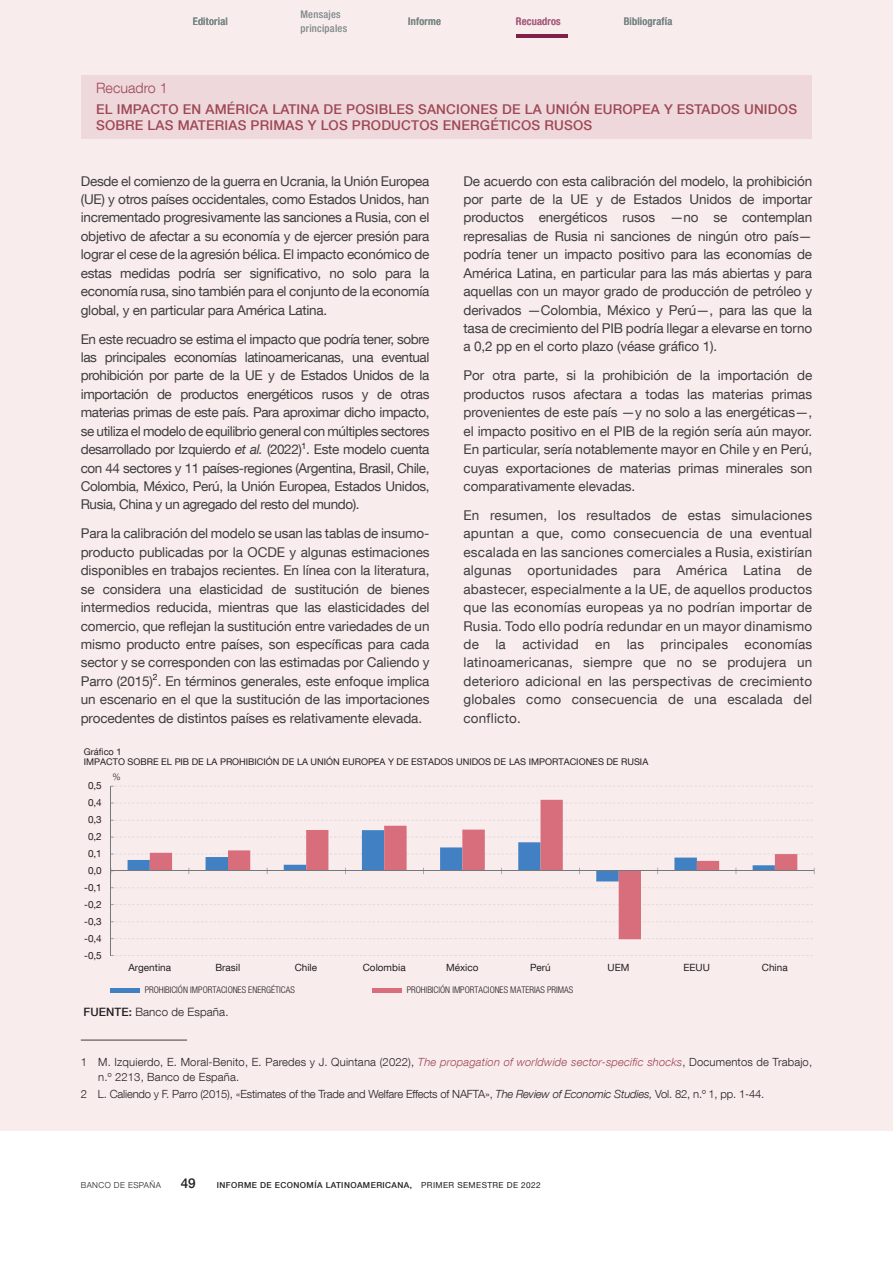
<style>
.page{position:relative;width:893px;height:1263px;background:#fff}
.page>*{position:absolute;margin:0;border:0;box-sizing:border-box;transform-origin:0 0}
.Número_recuadro{font:300 14.25px "Bd E Neue Helvetica";color:#9d4855}
.Texto_recuadro{font:13.5px/18.5px "Bd E Neue Helvetica";letter-spacing:-.01em;color:#3e3e3f;text-align:justify}
.Título_Recuadro{font:500 13.5px/16.2px "Bd E Neue Helvetica";letter-spacing:.015em;color:#9d4855}
.t1{font:500 13.5px "Bd E Neue Helvetica";color:#231f20}
.t2{font:300 11.55px "Bd E Neue Helvetica";letter-spacing:.01em;color:#231f20}
.Citas_recuadro{font:300 11.25px/15px "Bd E Neue Helvetica";letter-spacing:.015em;color:#231f20}
.Citas_recuadro_sin_f{font:300 11.25px "Bd E Neue Helvetica";letter-spacing:-.015em;color:#231f20}
.Texto_capítulo{font:500 condensed 10.5px/13.5px "Bd E Neue Helvetica";letter-spacing:.025em;color:#7a8785}
.Texto_capítulo-2{font:500 condensed 10.5px "Bd E Neue Helvetica";letter-spacing:.025em;color:#a6627e}
.t3{font:9.9px "Bd E Neue Helvetica";color:#231f20}
.t4{font:9.15px/14.9px "Bd E Neue Helvetica";color:#231f20}
.t5{font:300 condensed 9.15px "Bd E Neue Helvetica";color:#231f20}
.t6{font:500 8.25px "Bd E Neue Helvetica";letter-spacing:.05em;color:#231f20}
.t7{font:300 8.25px "Bd E Neue Helvetica";letter-spacing:.05em;color:#231f20}
.s1{font-style:italic}
.s2{font-weight:300}
.s3{font-weight:500}
.s4{font-style:italic;color:#9d4855}
.s5{font-weight:400}
</style>
<div class="page">
<div style="left:0;top:0;width:893px;height:1131px;background:#f9eced"></div>
<hr style="left:81px;top:1040px;width:106px;height:1px;background:#3e3e3f">
<hr style="left:516px;top:34px;width:52px;height:4px;background:#801f47">
<svg style="left:111px;top:786px;width:702px;height:170px"></svg>
<svg style="left:150px;top:800px;width:647px;height:139px"></svg>
<hr style="left:110px;top:786px;width:1px;height:170px;background:#74787a">
<hr style="left:111px;top:871px;width:703px;height:1px;background:#74787a">
<svg style="left:128px;top:830px;width:647px;height:51px"></svg>
<svg style="left:111px;top:868px;width:3px;height:6px"></svg>
<div style="left:111px;top:988px;width:29px;height:5px;background:#4180c2"></div>
<div style="left:373px;top:988px;width:29px;height:5px;background:#d86e7b"></div>
<div style="left:82px;top:75px;width:730px;height:63px;background:#efd8db"></div>
<p class="Texto_capítulo" style="left:300px;top:8px;width:48px">Mensajes principales</p>
<p class="Texto_capítulo" style="left:193px;top:14px;width:37px">Editorial</p>
<p class="Texto_capítulo" style="left:408px;top:14px;width:34px">Informe</p>
<p class="Texto_capítulo-2" style="left:516px;top:15px;width:46px">Recuadros</p>
<p class="Texto_capítulo" style="left:624px;top:14px;width:50px">Bibliografía</p>
<p class="Número_recuadro" style="left:96px;top:79px;width:73px">Recuadro 1</p>
<p class="Título_Recuadro" style="left:96px;top:101px;width:702px">EL IMPACTO EN AMÉRICA LATINA DE POSIBLES SANCIONES DE LA UNIÓN EUROPEA Y ESTADOS UNIDOS<br>SOBRE LAS MATERIAS PRIMAS Y LOS PRODUCTOS ENERGÉTICOS RUSOS</p>
<p class="Texto_recuadro" style="left:81px;top:171px;width:350px">Desde el comienzo de la guerra en Ucrania, la Unión Europea (UE) y otros países occidentales, como Estados Unidos, han incrementado progresivamente las sanciones a Rusia, con el objetivo de afectar a su economía y de ejercer presión para lograr el cese de la agresión bélica. El impacto económico de estas medidas podría ser significativo, no solo para la economía rusa, sino también para el conjunto de la economía global, y en particular para América Latina.</p>
<p class="Texto_recuadro" style="left:81px;top:329px;width:350px">En este recuadro se estima el impacto que podría tener, sobre las principales economías latinoamericanas, una eventual prohibición por parte de la UE y de Estados Unidos de la importación de productos energéticos rusos y de otras materias primas de este país. Para aproximar dicho impacto, se utiliza el modelo de equilibrio general con múltiples sectores desarrollado por Izquierdo <span class="s1">et al.</span> (2022)<sup>1</sup>. Este modelo cuenta con 44 sectores y 11 países-regiones (Argentina, Brasil, Chile, Colombia, México, Perú, la Unión Europea, Estados Unidos, Rusia, China y un agregado del resto del mundo).</p>
<p class="Texto_recuadro" style="left:81px;top:524px;width:350px">Para la calibración del modelo se usan las tablas de insumo&shy;producto publicadas por la OCDE y algunas estimaciones disponibles en trabajos recientes. En línea con la literatura, se considera una elasticidad de sustitución de bienes intermedios reducida, mientras que las elasticidades del comercio, que reflejan la sustitución entre variedades de un mismo producto entre países, son específicas para cada sector y se corresponden con las estimadas por Caliendo y Parro (2015)<sup>2</sup>. En términos generales, este enfoque implica un escenario en el que la sustitución de las importaciones procedentes de distintos países es relativamente elevada.</p>
<p class="Texto_recuadro" style="left:463px;top:171px;width:350px">De acuerdo con esta calibración del modelo, la prohibición por parte de la UE y de Estados Unidos de importar productos energéticos rusos —no se contemplan represalias de Rusia ni sanciones de ningún otro país— podría tener un impacto positivo para las economías de América Latina, en particular para las más abiertas y para aquellas con un mayor grado de producción de petróleo y derivados —Colombia, México y Perú—, para las que la tasa de crecimiento del PIB podría llegar a elevarse en torno a 0,2 pp en el corto plazo (véase gráfico 1).</p>
<p class="Texto_recuadro" style="left:463px;top:366px;width:350px">Por otra parte, si la prohibición de la importación de productos rusos afectara a todas las materias primas provenientes de este país —y no solo a las energéticas—, el impacto positivo en el PIB de la región sería aún mayor.<br>En particular, sería notablemente mayor en Chile y en Perú, cuyas exportaciones de materias primas minerales son comparativamente elevadas.</p>
<p class="Texto_recuadro" style="left:463px;top:506px;width:350px">En resumen, los resultados de estas simulaciones apuntan a que, como consecuencia de una eventual escalada en las sanciones comerciales a Rusia, existirían algunas oportunidades para América Latina de abastecer, especialmente a la UE, de aquellos productos que las economías europeas ya no podrían importar de Rusia. Todo ello podría redundar en un mayor dinamismo de la actividad en las principales economías latinoamericanas, siempre que no se produjera un deterioro adicional en las perspectivas de crecimiento globales como consecuencia de una escalada del conflicto.</p>
<p class="t4" style="left:84px;top:744px;width:39px">Gráfico 1</p>
<p class="t4" style="left:112px;top:754px;width:537px;text-indent:-29px">IMPACTO SOBRE EL PIB DE LA PROHIBICIÓN DE LA UNIÓN EUROPEA Y DE ESTADOS UNIDOS DE LAS IMPORTACIONES DE RUSIA <span class="s2">%</span></p>
<p class="t3" style="left:88px;top:780px;width:15px">0,5</p>
<p class="t3" style="left:88px;top:797px;width:15px">0,4</p>
<p class="t3" style="left:88px;top:814px;width:15px">0,3</p>
<p class="t3" style="left:88px;top:831px;width:15px">0,2</p>
<p class="t3" style="left:88px;top:847px;width:15px">0,1</p>
<p class="t3" style="left:88px;top:864px;width:15px">0,0</p>
<p class="t3" style="left:84px;top:881px;width:19px">-0,1</p>
<p class="t3" style="left:84px;top:898px;width:19px">-0,2</p>
<p class="t3" style="left:84px;top:915px;width:19px">-0,3</p>
<p class="t3" style="left:84px;top:932px;width:19px">-0,4</p>
<p class="t3" style="left:84px;top:949px;width:19px">-0,5</p>
<p class="t3" style="left:128px;top:962px;width:44px">Argentina</p>
<p class="t3" style="left:215px;top:962px;width:26px">Brasil</p>
<p class="t3" style="left:295px;top:962px;width:24px">Chile</p>
<p class="t3" style="left:363px;top:962px;width:44px">Colombia</p>
<p class="t3" style="left:446px;top:962px;width:34px">México</p>
<p class="t3" style="left:530px;top:962px;width:22px">Perú</p>
<p class="t3" style="left:608px;top:962px;width:23px">UEM</p>
<p class="t3" style="left:683px;top:962px;width:28px">EEUU</p>
<p class="t3" style="left:762px;top:962px;width:27px">China</p>
<p class="t5" style="left:145px;top:985px;width:152px">PROHIBICIÓN IMPORTACIONES ENERGÉTICAS</p>
<p class="t5" style="left:407px;top:985px;width:168px">PROHIBICIÓN IMPORTACIONES MATERIAS PRIMAS</p>
<p class="t2" style="left:83px;top:1005px;width:147px"><span class="s3">FUENTE:</span> Banco de España.</p>
<p class="Citas_recuadro" style="left:98px;top:1054px;width:715px;text-indent:-18px">1 M. Izquierdo, E. Moral-Benito, E. Paredes y J. Quintana (2022), <span class="s4">The propagation of worldwide sector-specific shocks</span>, Documentos de Trabajo, n.º 2213, Banco de España.</p>
<p class="Citas_recuadro_sin_f" style="left:81px;top:1087px;width:685px">2 L. Caliendo y F. Parro (2015), «Estimates of the Trade and Welfare Effects of NAFTA», <span class="s1">The Review of Economic Studies,</span> Vol. 82, n.º 1, pp. 1-44.</p>
<p class="t7" style="left:81px;top:1180px;width:82px">BANCO DE ESPAÑA</p>
<p class="t1" style="left:181px;top:1175px;width:16px">49</p>
<p class="t6" style="left:217px;top:1180px;width:325px">INFORME DE ECONOMÍA LATINOAMERICANA, <span class="s5">PRIMER SEMESTRE DE 2022</span></p>
</div>
